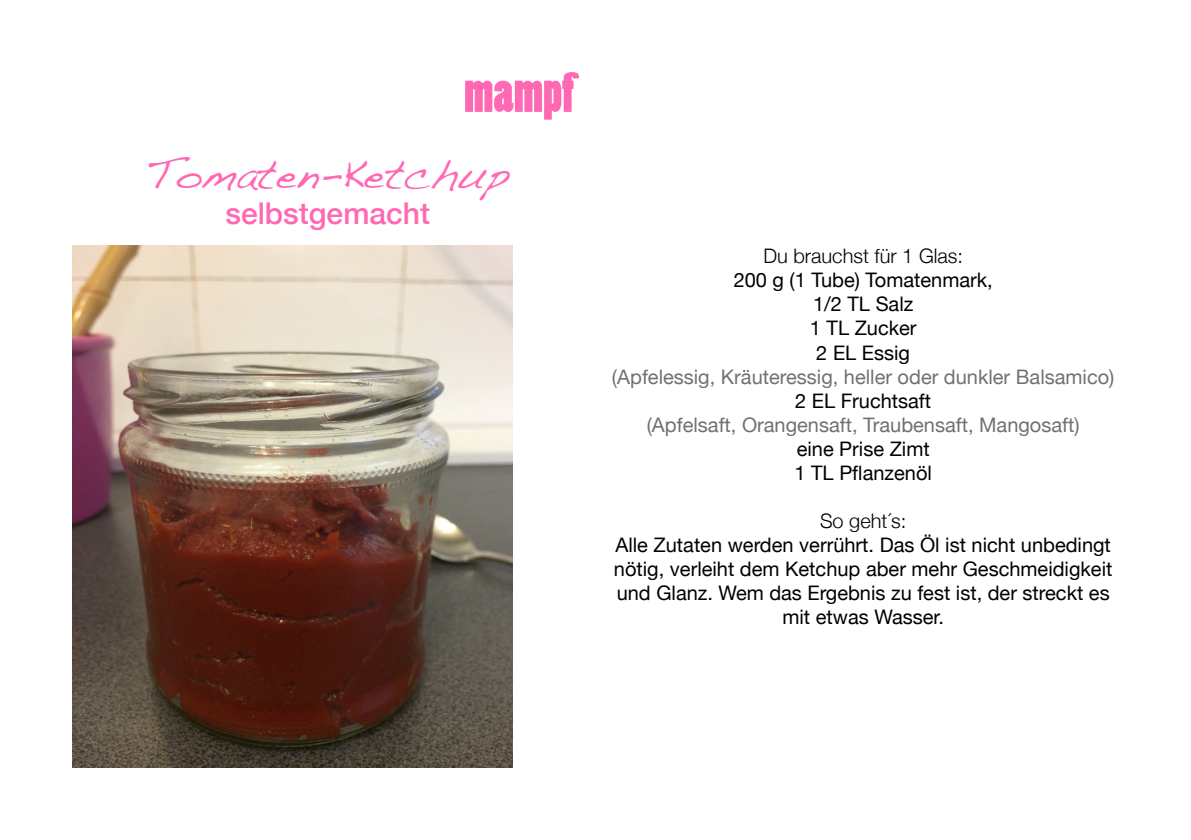
<style>
.page{position:relative;width:1191px;height:840px;background:#fff}
.page>*{position:absolute;margin:0;border:0;box-sizing:border-box;transform-origin:0 0}
.t1{font:52px "Poplar Std";color:#ff69b4}
.t2{font:42px "Handwriting Dakota";color:#ff69b4}
.t3{font:500 30px "Helvetica Neue";color:#ff69b4}
.t4{font:20px/24px "Helvetica Neue";color:#000;text-align:center}
.t5{font:20px "Helvetica Neue";color:#707172}
.t6{font:300 20px "Helvetica Neue";color:#000}
</style>
<div class="page">
<img style="left:72px;top:246px;width:440px;height:521px">
<h1 class="t1" style="left:464px;top:64px;width:111px">mampf</h1>
<h2 class="t2" style="left:146px;top:149px;width:365px">Tomaten-Ketchup</h2>
<h3 class="t3" style="left:225px;top:189px;width:206px">selbstgemacht</h3>
<p class="t6" style="left:763px;top:240px;width:201px">Du brauchst für 1 Glas:</p>
<p class="t4" style="left:733px;top:269px;width:261px">200 g (1 Tube) Tomatenmark,<br>1/2 TL Salz<br>1 TL Zucker<br>2 EL Essig</p>
<p class="t5" style="left:612px;top:362px;width:504px">(Apfelessig, Kräuteressig, heller oder dunkler Balsamico)</p>
<p class="t4" style="left:795px;top:389px;width:137px">2 EL Fruchtsaft</p>
<p class="t5" style="left:647px;top:410px;width:434px">(Apfelsaft, Orangensaft, Traubensaft, Mangosaft)</p>
<p class="t4" style="left:794px;top:437px;width:139px;text-align:left">eine Prise Zimt<br>1 TL Pflanzenöl</p>
<p class="t6" style="left:820px;top:504px;width:88px">So geht´s:</p>
<p class="t4" style="left:614px;top:533px;width:500px">Alle Zutaten werden verrührt. Das Öl ist nicht unbedingt nötig, verleiht dem Ketchup aber mehr Geschmeidigkeit und Glanz. Wem das Ergebnis zu fest ist, der streckt es mit etwas Wasser.</p>
</div>
